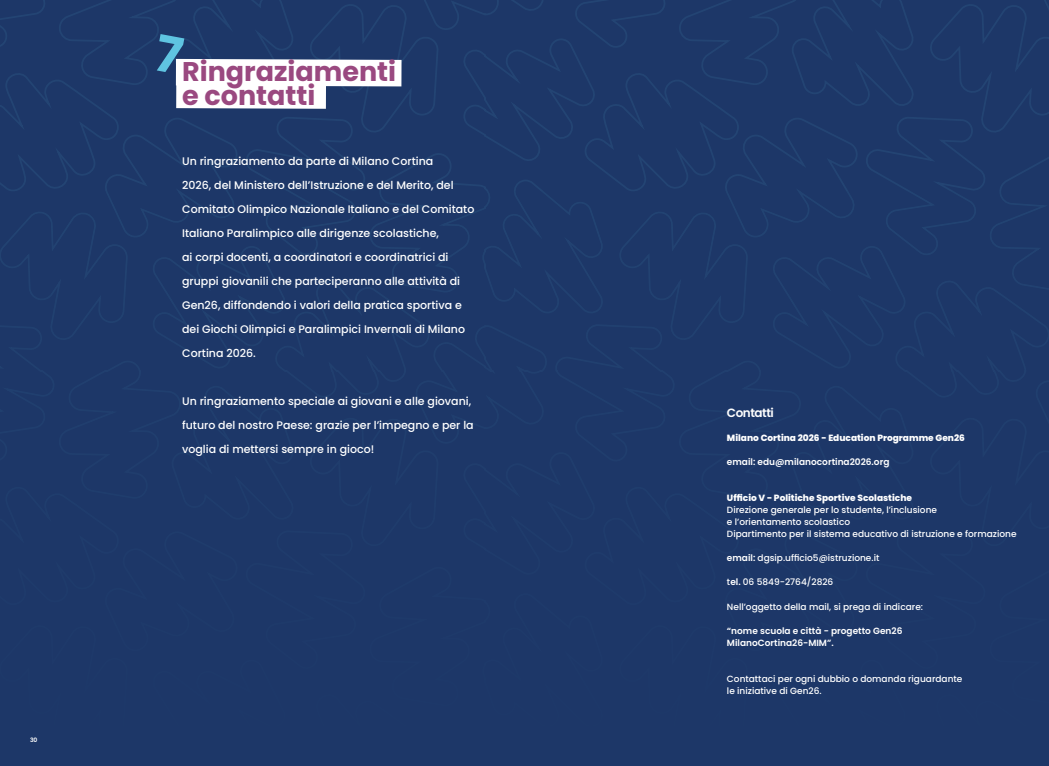
<style>
.page{position:relative;width:1049px;height:766px;background:#fff}
.page>*{position:absolute;margin:0;border:0;box-sizing:border-box;transform-origin:0 0}
.t1{font:700 27px/24px "Poppins";color:#9a4980}
.t2{font:600 12px "Poppins";letter-spacing:-.04em;color:#fff}
.t3{font:500 11px/24px "Poppins";color:#fff}
.t4{font:500 9px/12px "Poppins";color:#fff}
.t5{font:600 9px/12px "Poppins";color:#fff}
.t6{font:800 9px "Poppins";color:#fff}
.t7{font:600 6px "Poppins";color:#fff}
.s1{font-weight:600}
</style>
<div class="page">
<div style="left:0;top:0;width:484px;height:370px;background:#1d3768"></div>
<div style="left:484px;top:0;width:565px;height:370px;background:#1d3768"></div>
<div style="left:0;top:370px;width:484px;height:395px;background:#1d3768"></div>
<div style="left:484px;top:370px;width:565px;height:395px;background:#1d3768"></div>
<svg style="left:154px;top:34px;width:247px;height:75px"></svg>
<p class="t7" style="left:30px;top:735px;width:9px">30</p>
<h1 class="t1" style="left:182px;top:60px;width:216px">Ringraziamenti e contatti</h1>
<p class="t3" style="left:182px;top:149px;width:294px">Un ringraziamento da parte di Milano Cortina<br>2026, del Ministero dell’Istruzione e del Merito, del Comitato Olimpico Nazionale Italiano e del Comitato Italiano Paralimpico alle dirigenze scolastiche,<br>ai corpi docenti, a coordinatori e coordinatrici di gruppi giovanili che parteciperanno alle attività di Gen26, diffondendo i valori della pratica sportiva e dei Giochi Olimpici e Paralimpici Invernali di Milano Cortina 2026.</p>
<p class="t3" style="left:182px;top:389px;width:293px">Un ringraziamento speciale ai giovani e alle giovani, futuro del nostro Paese: grazie per l’impegno e per la voglia di mettersi sempre in gioco!</p>
<p class="t2" style="left:727px;top:406px;width:48px">Contatti</p>
<p class="t6" style="left:727px;top:433px;width:239px">Milano Cortina 2026 - Education Programme Gen26</p>
<p class="t5" style="left:727px;top:456px;width:164px">email: edu@milanocortina2026.org</p>
<p class="t6" style="left:727px;top:493px;width:187px">Ufficio V - Politiche Sportive Scolastiche</p>
<p class="t4" style="left:727px;top:504px;width:291px">Direzione generale per lo studente, l’inclusione<br>e l’orientamento scolastico<br>Dipartimento per il sistema educativo di istruzione e formazione</p>
<p class="t4" style="left:727px;top:552px;width:154px"><span class="s1">email:</span> dgsip.ufficio5@istruzione.it</p>
<p class="t4" style="left:727px;top:576px;width:108px">t<span class="s1">el.</span> 06 5849-2764/2826</p>
<p class="t4" style="left:727px;top:600px;width:198px">Nell’oggetto della mail, si prega di indicare:</p>
<p class="t5" style="left:727px;top:624px;width:177px">“nome scuola e città - progetto Gen26<br>MilanoCortina26-MIM”.</p>
<p class="t4" style="left:727px;top:672px;width:237px">Contattaci per ogni dubbio o domanda riguardante le iniziative di Gen26.</p>
</div>
